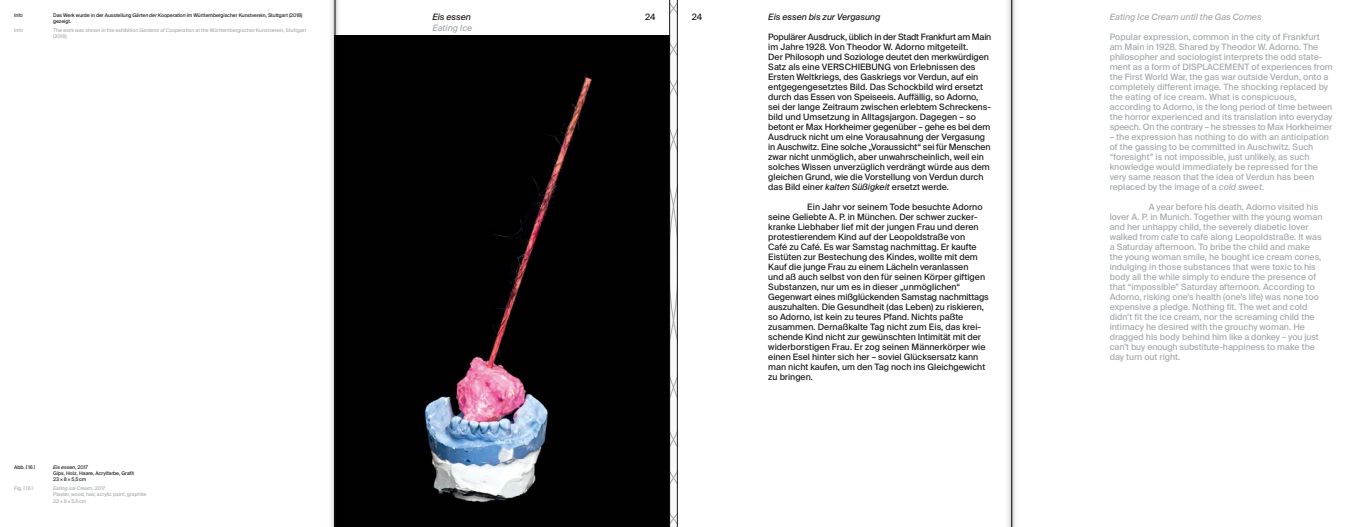
<style>
.page{position:relative;width:1347px;height:527px;background:#fff}
.page>*{position:absolute;margin:0;border:0;box-sizing:border-box;transform-origin:0 0}
.t1{font:8.75px/10px "Suisse Intl";color:#181716}
.t2{font:8.75px/10px "Suisse Intl";color:#a3a8aa}
.t3{font:italic 8.75px "Suisse Intl";color:#a3a8aa}
.t4{font:italic 8.75px "Suisse Intl";color:#181716}
.t5{font:5px/6.2px "Suisse Intl";color:#a3a8aa}
.t6{font:5px/6.2px "Suisse Intl";letter-spacing:-.01em;color:#181716}
.s1{font-style:italic}
</style>
<div class="page">
<svg style="left:670px;top:0;width:7px;height:526px"></svg>
<img style="left:346px;top:35px;width:323px;height:491px">
<hr style="left:669px;top:0;width:1px;height:526px;background:#181716">
<hr style="left:677px;top:0;width:1px;height:526px;background:#181716">
<svg style="left:1008px;top:0;width:7px;height:526px;background:#c3c3c3"></svg>
<svg style="left:331px;top:0;width:15px;height:526px;background:#3b3b3b"></svg>
<p class="t6" style="left:14px;top:12px;width:10px">Info</p>
<p class="t6" style="left:53px;top:12px;width:251px">Das Werk wurde in der Ausstellung <span class="s1">Gärten der Kooperation</span> im Württembergischer Kunstverein, Stuttgart (2018) gezeigt.</p>
<p class="t5" style="left:14px;top:27px;width:10px">Info</p>
<p class="t5" style="left:53px;top:27px;width:255px">The work was shown in the exhibition <span class="s1">Gardens of Cooperation</span> at the Württembergischer Kunstverein, Stuttgart (2018)</p>
<p class="t4" style="left:432px;top:12px;width:40px">Eis essen</p>
<p class="t3" style="left:432px;top:23px;width:41px">Eating Ice</p>
<p class="t6" style="left:14px;top:463px;width:23px">Abb. [ 16 ]</p>
<p class="t6" style="left:53px;top:463px;width:83px"><span class="s1">Eis essen</span>, 2017<br>Gips, Holz, Haare, Acrylfarbe, Grafit<br>23 × 8 × 5,5 cm</p>
<p class="t5" style="left:14px;top:485px;width:20px">Fig. [ 16 ]</p>
<p class="t5" style="left:53px;top:485px;width:95px"><span class="s1">Eating ice Cream</span>, 2017<br>Plaster, wood, hair, acrylic paint, graphite<br>23 × 8 × 5.5 cm</p>
<p class="t1" style="left:645px;top:12px;width:12px">24</p>
<p class="t4" style="left:768px;top:12px;width:113px">Eis essen bis zur Vergasung</p>
<p class="t1" style="left:768px;top:32px;width:225px">Populärer Ausdruck, üblich in der Stadt Frankfurt am Main im Jahre 1928. Von Theodor W. Adorno mitgeteilt.<br>Der Philosoph und Soziologe deutet den merkwürdigen Satz als eine VERSCHIEBUNG von Erlebnissen des Ersten Weltkriegs, des Gaskriegs vor Verdun, auf ein entgegengesetztes Bild. Das Schockbild wird ersetzt durch das Essen von Speiseeis. Auffällig, so Adorno, sei der lange Zeitraum zwischen erlebtem Schreckens&shy;bild und Umsetzung in Alltagsjargon. Dagegen – so betont er Max Horkheimer gegenüber – gehe es bei dem Ausdruck nicht um eine Vorausahnung der Vergasung in Auschwitz. Eine solche „Voraussicht“ sei für Menschen zwar nicht unmöglich, aber unwahrscheinlich, weil ein solches Wissen unverzüglich verdrängt würde aus dem gleichen Grund, wie die Vorstellung von Verdun durch das Bild einer <span class="s1">kalten Süßigkeit</span> ersetzt werde.</p>
<p class="t1" style="left:768px;top:202px;width:222px;text-indent:39px">Ein Jahr vor seinem Tode besuchte Adorno seine Geliebte A. P. in München. Der schwer zucker&shy;kranke Liebhaber lief mit der jungen Frau und deren protestierendem Kind auf der Leopoldstraße von<br>Café zu Café. Es war Samstag nachmittag. Er kaufte Eistüten zur Bestechung des Kindes, wollte mit dem Kauf die junge Frau zu einem Lächeln veranlassen<br>und aß auch selbst von den für seinen Körper giftigen Substanzen, nur um es in dieser „unmöglichen“ Gegenwart eines mißglückenden Samstag nachmittags auszuhalten. Die Gesundheit (das Leben) zu riskieren, so Adorno, ist kein zu teures Pfand. Nichts paßte zusammen. Dernaßkalte Tag nicht zum Eis, das krei&shy;schende Kind nicht zur gewünschten Intimität mit der widerborstigen Frau. Er zog seinen Männerkörper wie einen Esel hinter sich her – soviel Glücksersatz kann man nicht kaufen, um den Tag noch ins Gleichgewicht zu bringen.</p>
<p class="t1" style="left:692px;top:12px;width:12px">24</p>
<p class="t3" style="left:1109px;top:12px;width:153px">Eating Ice Cream until the Gas Comes</p>
<p class="t2" style="left:1109px;top:32px;width:225px">Popular expression, common in the city of Frankfurt am Main in 1928. Shared by Theodor W. Adorno. The philosopher and sociologist interprets the odd state&shy;ment as a form of DISPLACEMENT of experiences from the First World War, the gas war outside Verdun, onto a completely different image. The shocking replaced by the eating of ice cream. What is conspicuous, according to Adorno, is the long period of time between the horror experienced and its translation into everyday speech. On the contrary – he stresses to Max Horkheimer</p>
<p class="t2" style="left:1109px;top:132px;width:221px">– the expression has nothing to do with an anticipation of the gassing to be committed in Auschwitz. Such “foresight” is not impossible, just unlikely, as such knowledge would immediately be repressed for the very same reason that the idea of Verdun has been replaced by the image of a <span class="s1">cold sweet</span>.</p>
<p class="t2" style="left:1109px;top:202px;width:214px;text-indent:39px">A year before his death, Adorno visited his lover A. P. in Munich. Together with the young woman and her unhappy child, the severely diabetic lover walked from cafe to cafe along Leopoldstraße. It was a Saturday afternoon. To bribe the child and make the young woman smile, he bought ice cream cones, indulging in those substances that were toxic to his body all the while simply to endure the presence of that “impossible” Saturday afternoon. According to Adorno, risking one’s health (one’s life) was none too expensive a pledge. Nothing fit. The wet and cold didn’t fit the ice cream, nor the screaming child the intimacy he desired with the grouchy woman. He dragged his body behind him like a donkey – you just can’t buy enough substitute-happiness to make the day turn out right.</p>
</div>
